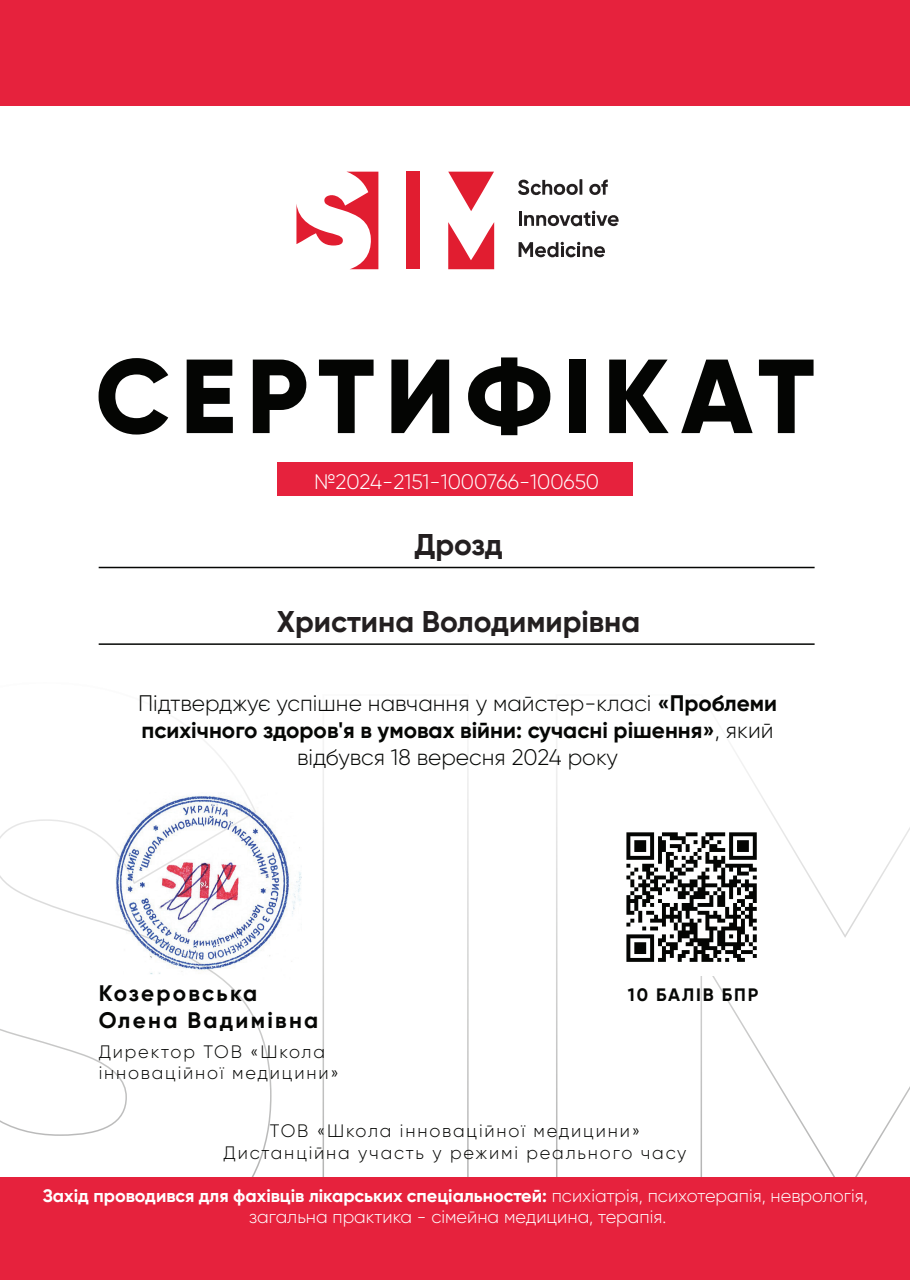
<style>
.page{position:relative;width:910px;height:1280px;background:#fff}
.page>*{position:absolute;margin:0;border:0;box-sizing:border-box;transform-origin:0 0}
.t1{font:800 105px "Gilroy";letter-spacing:.1em;color:#040503}
.t2{font:700 30px "Gilroy";color:#231f20}
.t3{font:300 22.5px/27px "Gilroy";color:#060705;text-align:center}
.t4{font:700 22.5px/27px "Gilroy";letter-spacing:.1em;color:#060705}
.t5{font:300 21px "Gilroy";color:#fff}
.t6{font:300 18px/21px "Gilroy";color:#fff;text-align:center}
.t7{font:300 18px/21.6px "Gilroy";letter-spacing:.1em;color:#060705}
.t8{font:700 18px "Gilroy";letter-spacing:.1em;color:#060705}
.s1{font-weight:700}
</style>
<div class="page">
<div style="left:0;top:0;width:910px;height:105px;background:#e6223d"></div>
<div style="left:277px;top:463px;width:356px;height:33px;background:#e6223d"></div>
<div style="left:0;top:1178px;width:910px;height:102px;background:#e6223d"></div>
<hr style="left:99px;top:567px;width:716px;height:1px;background:#060705">
<hr style="left:99px;top:643px;width:716px;height:2px;background:#060705">
<div style="left:406px;top:172px;width:14px;height:97px;background:#e11d30"></div>
<svg style="left:448px;top:172px;width:46px;height:39px"></svg>
<svg style="left:518px;top:179px;width:64px;height:17px"></svg>
<svg style="left:589px;top:179px;width:19px;height:16px"></svg>
<svg style="left:296px;top:172px;width:82px;height:97px"></svg>
<svg style="left:519px;top:210px;width:100px;height:17px"></svg>
<svg style="left:448px;top:222px;width:46px;height:47px"></svg>
<svg style="left:519px;top:241px;width:86px;height:17px"></svg>
<img style="left:116px;top:793px;width:186px;height:186px">
<img style="left:626px;top:832px;width:131px;height:130px">
<h1 class="t1" style="left:95px;top:330px;width:721px">СЕРТИФІКАТ</h1>
<p class="t5" style="left:314px;top:468px;width:286px">№2024-2151-1000766-100650</p>
<h2 class="t2" style="left:414px;top:526px;width:90px">Дрозд</h2>
<h2 class="t2" style="left:277px;top:603px;width:365px">Христина Володимирівна</h2>
<p class="t3" style="left:138px;top:689px;width:641px">Підтверджує успішне навчання y майстер-класі <span class="s1">«Проблеми психічного здоров'я в умовах війни: сучасні рішення»</span>, який відбувся 18 вереcня 2024 року</p>
<p class="t4" style="left:99px;top:979px;width:221px">Козеровська<br>Олена Вадимівна</p>
<p class="t7" style="left:99px;top:1040px;width:242px">Директор ТОВ «Школа інноваційної медицини»</p>
<p class="t8" style="left:628px;top:983px;width:132px">10 БАЛІВ БПР</p>
<p class="t7" style="left:270px;top:1119px;width:372px">ТОВ «Школа інноваційної медицини»</p>
<p class="t7" style="left:224px;top:1142px;width:464px">Дистанційна участь у режимі реального часу</p>
<p class="t6" style="left:43px;top:1185px;width:826px"><span class="s1">Захід проводився для фахівців лікарських спеціальностей:</span> психіатрія, психотерапія, неврологія, загальна практика - сімейна медицина, терапія.</p>
</div>
